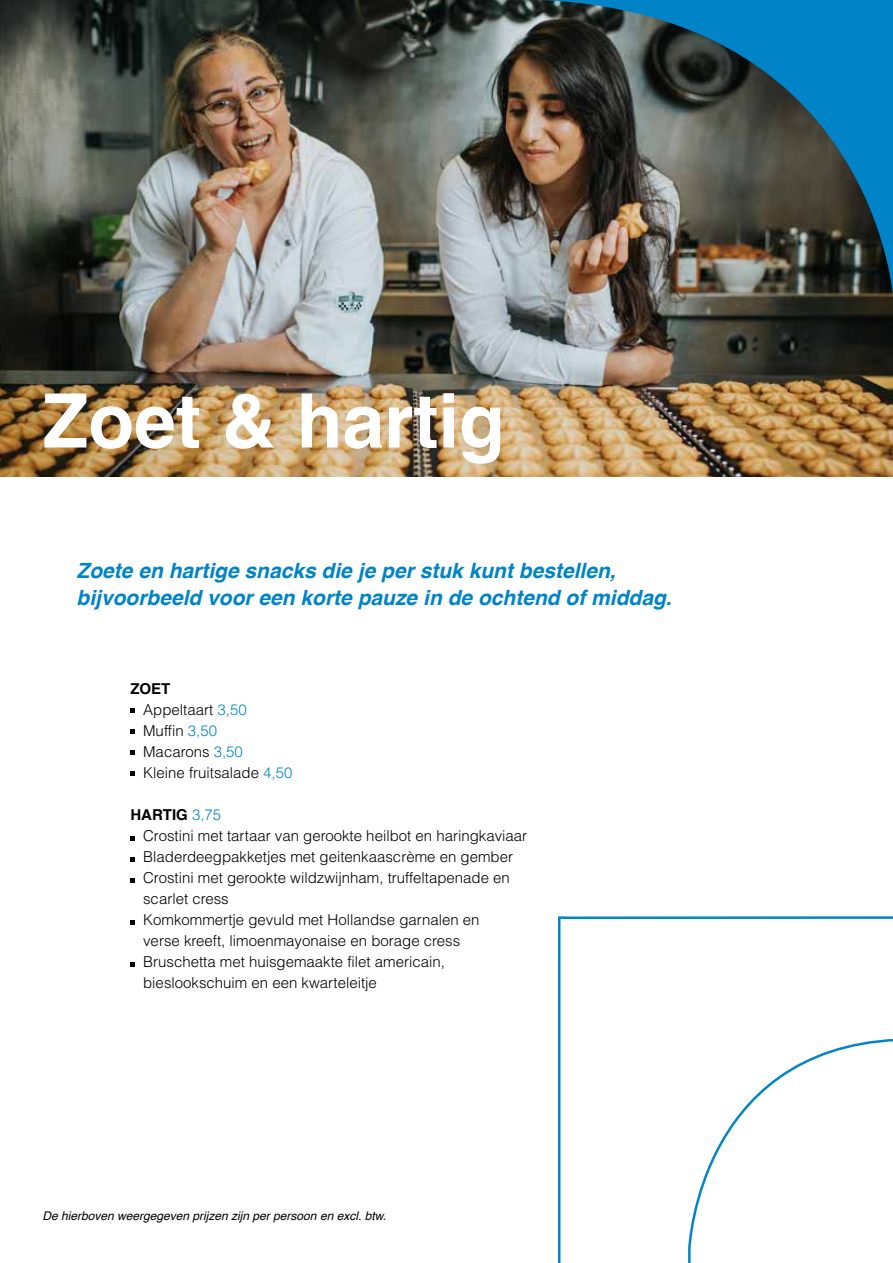
<style>
.page{position:relative;width:893px;height:1263px;background:#fff}
.page>*{position:absolute;margin:0;border:0;box-sizing:border-box;transform-origin:0 0}
.t1{font:700 75px "Helvetica";color:#fff}
.t2{font:italic 700 21px/27px "Helvetica";color:#0084c7}
.t3{font:300 15px/21px "Helvetica";color:#000}
.t4{font:italic 12px "Helvetica";color:#000}
.s1{font-weight:700}
.s2{color:#0084c7}
</style>
<div class="page">
<img style="left:0;top:0;width:893px;height:476px">
<img style="left:511px;top:0;width:382px;height:310px">
<svg style="left:130px;top:708px;width:5px;height:4px"></svg>
<svg style="left:130px;top:729px;width:5px;height:4px"></svg>
<svg style="left:130px;top:750px;width:5px;height:4px"></svg>
<svg style="left:130px;top:771px;width:5px;height:4px"></svg>
<svg style="left:130px;top:836px;width:5px;height:5px"></svg>
<svg style="left:130px;top:857px;width:5px;height:5px"></svg>
<svg style="left:130px;top:878px;width:5px;height:5px"></svg>
<svg style="left:130px;top:920px;width:5px;height:5px"></svg>
<svg style="left:130px;top:962px;width:5px;height:5px"></svg>
<svg style="left:558px;top:916px;width:335px;height:347px"></svg>
<h1 class="t1" style="left:43px;top:390px;width:464px">Zoet &amp; hartig</h1>
<h2 class="t2" style="left:77px;top:558px;width:597px">Zoete en hartige snacks die je per stuk kunt bestellen, bijvoorbeeld voor een korte pauze in de ochtend of middag.</h2>
<p class="t3" style="left:143px;top:678px;width:151px;text-indent:-13px"><span class="s1">ZOET<br></span>Appeltaart <span class="s2">3,50<br></span>Muffin <span class="s2">3,50<br></span>Macarons <span class="s2">3,50<br></span>Kleine fruitsalade <span class="s2">4,50</span></p>
<p class="t3" style="left:143px;top:804px;width:386px;text-indent:-13px"><span class="s1">HARTIG</span> <span class="s2">3,75<br></span>Crostini met tartaar van gerookte heilbot en haringkaviaar Bladerdeegpakketjes met geitenkaascrème en gember Crostini met gerookte wildzwijnham, truffeltapenade en scarlet cress<br>Komkommertje gevuld met Hollandse garnalen en<br>verse kreeft, limoenmayonaise en borage cress Bruschetta met huisgemaakte filet americain, bieslookschuim en een kwarteleitje</p>
<p class="t4" style="left:43px;top:1211px;width:345px">De hierboven weergegeven prijzen zijn per persoon en excl. btw.</p>
</div>
